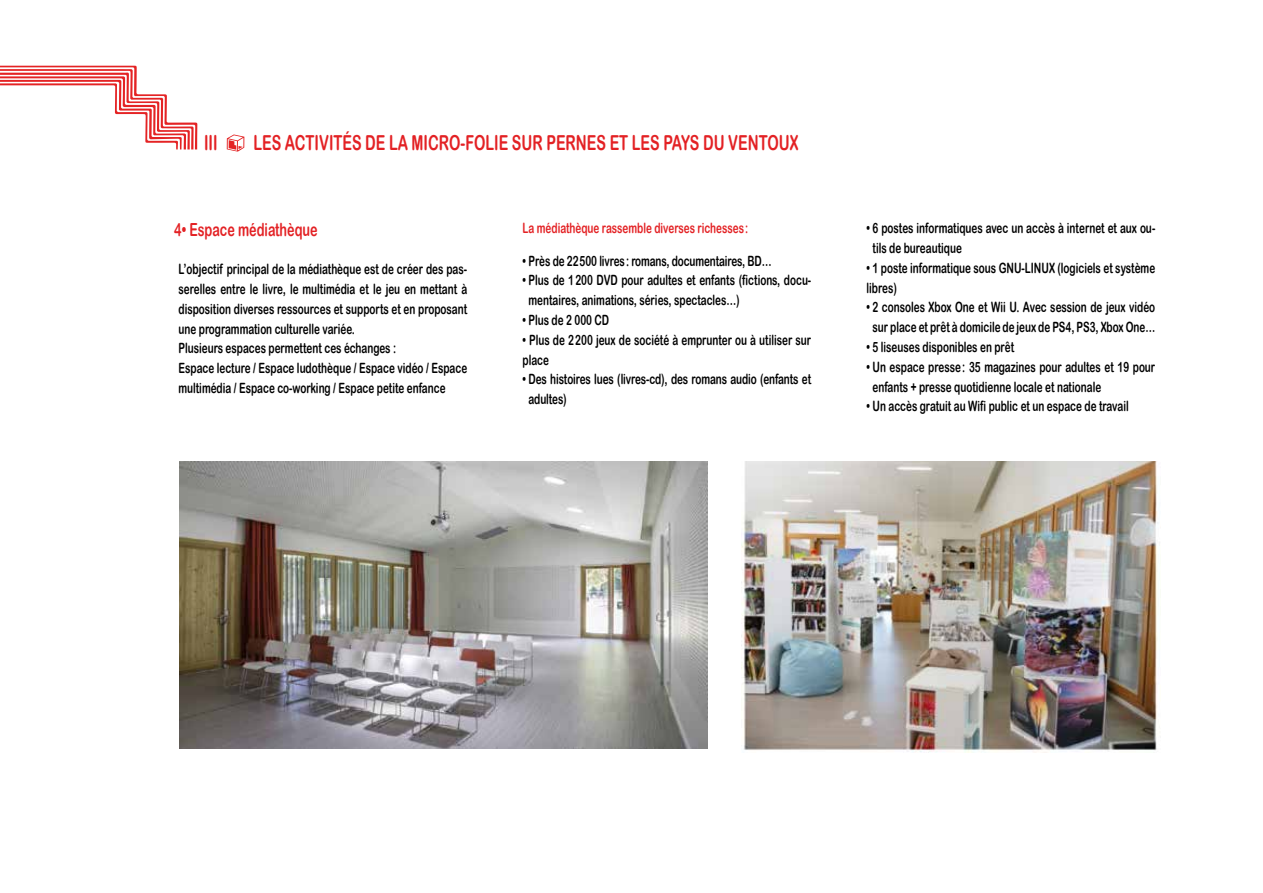
<style>
.page{position:relative;width:1263px;height:893px;background:#fff}
.page>*{position:absolute;margin:0;border:0;box-sizing:border-box;transform-origin:0 0}
.t1{font:20.7px "Arial Rounded MT Bold";color:#e32124;scale:.7 1}
.t2{font:18px "Arial Rounded MT Bold";color:#e32124;scale:.7 1}
.t3{font:14.25px/19.8px "Arial Rounded MT Bold";color:#000;scale:.7 1}
.t4{font:14.25px "Arial Rounded MT Bold";color:#e32124;scale:.7 1}
</style>
<div class="page">
<svg style="left:227px;top:134px;width:17px;height:18px"></svg>
<svg style="left:0;top:65px;width:198px;height:84px"></svg>
<img style="left:741px;top:461px;width:419px;height:292px">
<img style="left:180px;top:461px;width:527px;height:288px">
<h1 class="t1" style="left:204px;top:130px;width:21px">III</h1>
<h1 class="t1" style="left:253px;top:130px;width:780px">LES ACTIVITÉS DE LA MICRO-FOLIE SUR PERNES ET LES PAYS DU VENTOUX</h1>
<p class="t2" style="left:174px;top:219px;width:206px">4• Espace médiathèque</p>
<p class="t3" style="left:178px;top:259px;width:414px">L’objectif principal de la médiathèque est de créer des pas&shy;serelles entre le livre, le multimédia et le jeu en mettant à disposition diverses ressources et supports et en proposant une programmation culturelle variée.<br>Plusieurs espaces permettent ces échanges :<br>Espace lecture / Espace ludothèque / Espace vidéo / Espace multimédia / Espace co-working / Espace petite enfance</p>
<p class="t4" style="left:522px;top:220px;width:324px">La médiathèque rassemble diverses richesses:</p>
<p class="t3" style="left:522px;top:251px;width:357px">• Près de 22500 livres: romans, documentaires, BD…</p>
<p class="t3" style="left:528px;top:270px;width:405px;text-indent:-6px">• Plus de 1200 DVD pour adultes et enfants (fictions, docu&shy;mentaires, animations, séries, spectacles…)</p>
<p class="t3" style="left:522px;top:310px;width:125px">• Plus de 2 000 CD</p>
<p class="t3" style="left:522px;top:330px;width:414px">• Plus de 2200 jeux de société à emprunter ou à utiliser sur place</p>
<p class="t3" style="left:528px;top:369px;width:405px;text-indent:-6px">• Des histoires lues (livres-cd), des romans audio (enfants et adultes)</p>
<p class="t3" style="left:872px;top:218px;width:405px;text-indent:-6px">• 6 postes informatiques avec un accès à internet et aux ou&shy;tils de bureautique</p>
<p class="t3" style="left:866px;top:258px;width:414px">• 1 poste informatique sous GNU-LINUX (logiciels et système libres)</p>
<p class="t3" style="left:866px;top:297px;width:414px;text-align:center">• 2 consoles Xbox One et Wii U. Avec session de jeux vidéo sur place et prêt à domicile de jeux de PS4, PS3, Xbox One…</p>
<p class="t3" style="left:866px;top:337px;width:213px">• 5 liseuses disponibles en prêt</p>
<p class="t3" style="left:872px;top:357px;width:405px;text-indent:-6px">• Un espace presse: 35 magazines pour adultes et 19 pour enfants + presse quotidienne locale et nationale</p>
<p class="t3" style="left:866px;top:396px;width:376px">• Un accès gratuit au Wifi public et un espace de travail</p>
</div>
